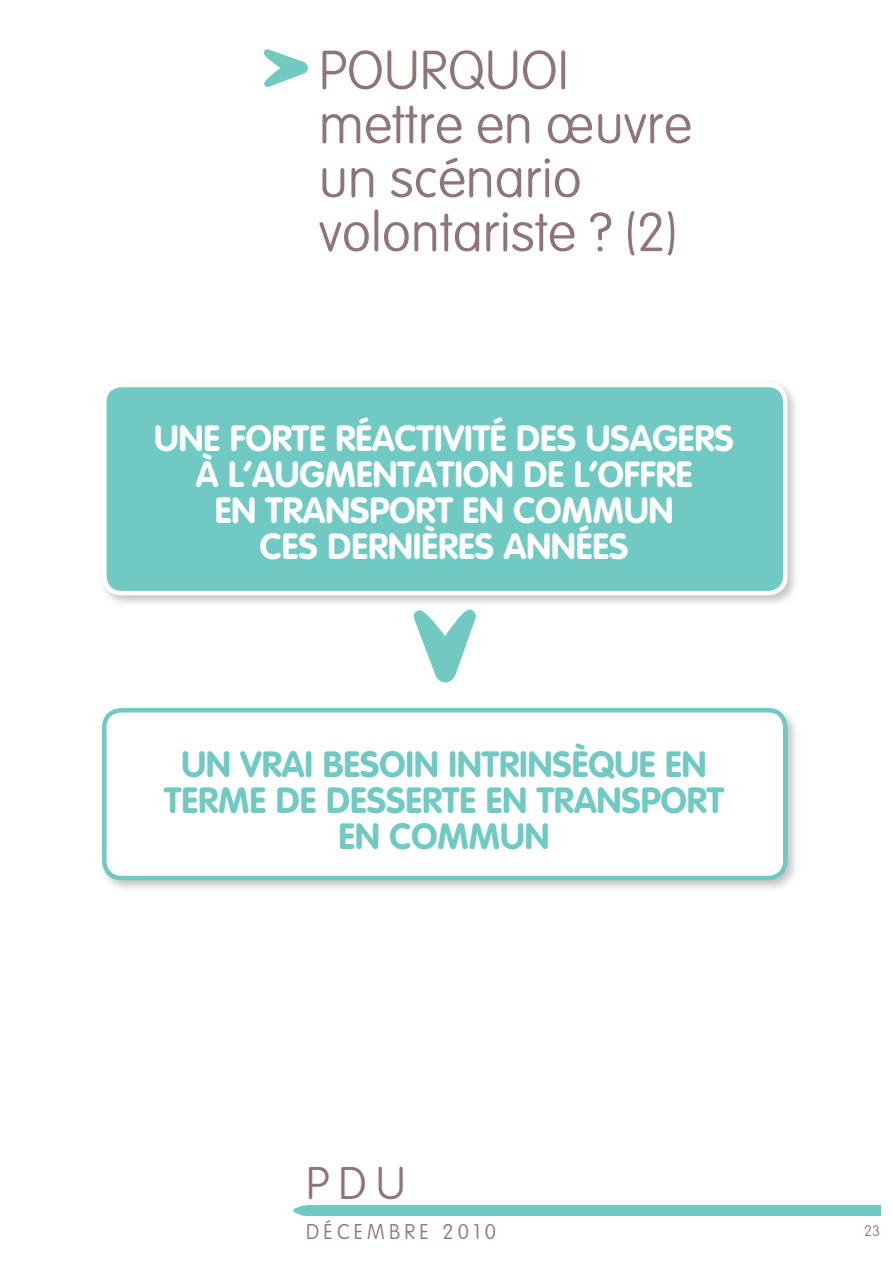
<style>
.page{position:relative;width:893px;height:1263px;background:#fff}
.page>*{position:absolute;margin:0;border:0;box-sizing:border-box;transform-origin:0 0}
.t1{font:100 54px/54px "VAG Rounded";color:#8f7577}
.t2{font:100 45px "VAG Rounded";color:#8f7577}
.t3{font:700 36px/36px "VAG Rounded";color:#fff;text-align:center}
.t4{font:700 36px/36px "VAG Rounded";color:#70c9c2;text-align:center}
.t5{font:100 21px "VAG Rounded";letter-spacing:.2em;color:#8f7577}
.t6{font:100 15px "VAG Rounded";color:#8f7577}
</style>
<div class="page">
<svg style="left:263px;top:49px;width:45px;height:38px"></svg>
<svg style="left:413px;top:609px;width:63px;height:74px"></svg>
<div style="left:306px;top:1205px;width:574px;height:10px;background:#70c9c2"></div>
<svg style="left:293px;top:1205px;width:137px;height:11px"></svg>
<div style="left:98px;top:704px;width:702px;height:188px;background:#231f20;opacity:.27"></div>
<div style="left:104px;top:710px;width:681px;height:168px;background:#fff;border-radius:17px"></div>
<div style="left:102px;top:708px;width:685px;height:172px;border:4px solid #70c9c2;border-radius:17px"></div>
<div style="left:98px;top:379px;width:702px;height:229px;background:#231f20;opacity:.27"></div>
<div style="left:104px;top:385px;width:681px;height:208px;background:#70c9c2;border-radius:17px"></div>
<div style="left:102px;top:383px;width:685px;height:212px;border:4px solid #fff;border-radius:17px"></div>
<h1 class="t1" style="left:319px;top:43px;width:374px">POURQUOI mettre en œuvre un scénario volontariste ? (2)</h1>
<p class="t3" style="left:154px;top:420px;width:581px">UNE FORTE RÉACTIVITÉ DES USAGERS<br>À L’AUGMENTATION DE L’OFFRE<br>EN TRANSPORT EN COMMUN<br>CES DERNIÈRES ANNÉES</p>
<p class="t4" style="left:164px;top:746px;width:561px">UN VRAI BESOIN INTRINSÈQUE EN<br>TERME DE DESSERTE EN TRANSPORT<br>EN COMMUN</p>
<p class="t2" style="left:306px;top:1157px;width:101px">PDU</p>
<p class="t5" style="left:306px;top:1219px;width:191px">DÉCEMBRE 2010</p>
<p class="t6" style="left:864px;top:1222px;width:18px">23</p>
</div>
